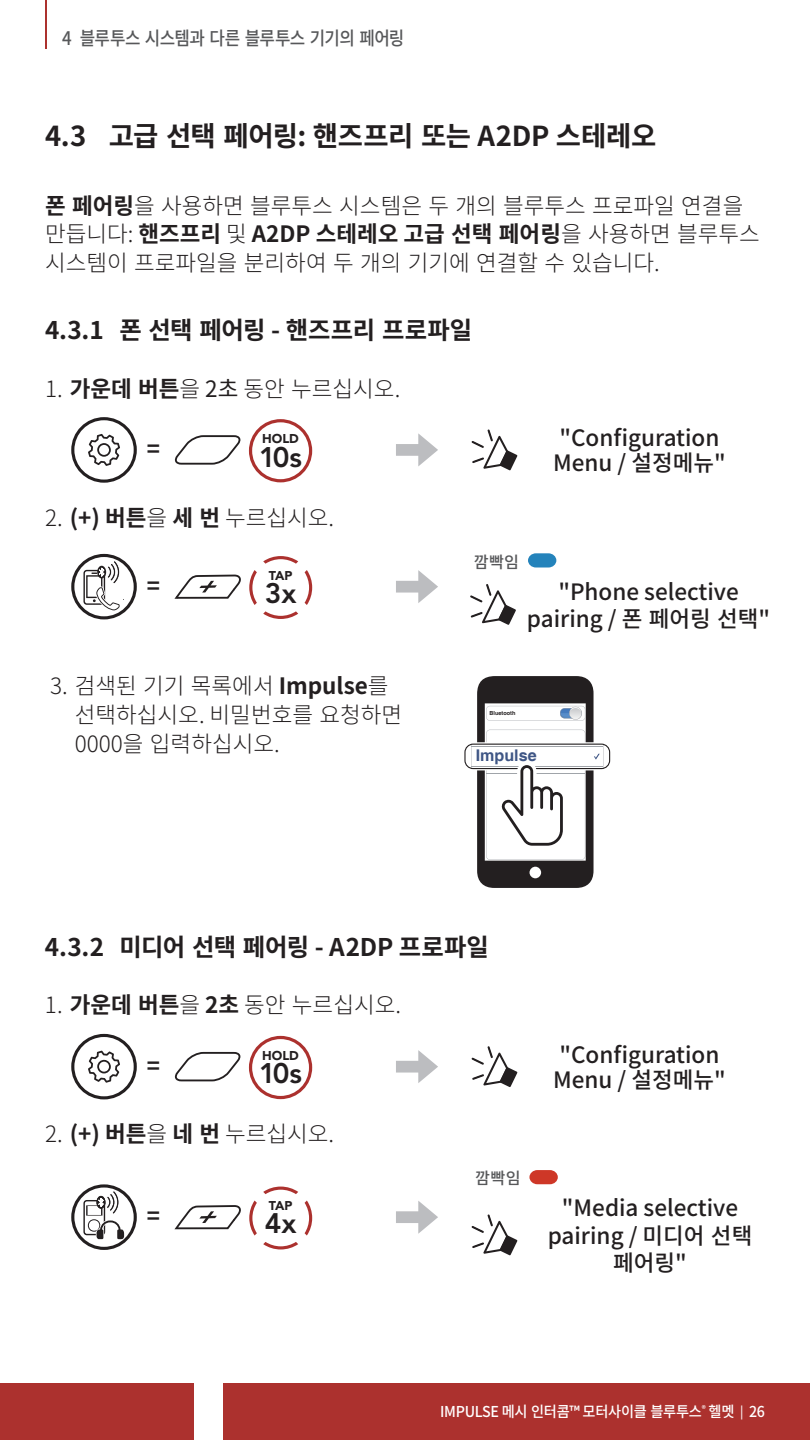
<style>
.page{position:relative;width:810px;height:1440px;background:#fff}
.page>*{position:absolute;margin:0;border:0;box-sizing:border-box;transform-origin:0 0}
.t1{font:800 28.25px "Avenir LT Std";letter-spacing:-.05em;color:#231f20}
.t2{font:800 28.12px "Avenir LT Std";color:#231f20}
.t3{font:700 27.5px "Noto Sans CJ Kkr";letter-spacing:-.01em;color:#231f20}
.t4{font:700 24.38px "Noto Sans CJ Kkr";letter-spacing:-.01em;color:#231f20}
.Body{font:300 22.5px/28.8px "Noto Sans CJ Kkr";color:#231f20}
.voice{font:500 22.5px/27.5px "Noto Sans CJ Kkr";color:#231f20}
.t5{font:700 22.5px "Noto Sans CJ Kkr";color:#231f20}
.t6{font:500 18.75px "Noto Sans CJ Kkr";letter-spacing:-.035em;color:#57585a;scale:.9 1}
.Cell_Body_Left{font:500 16.25px "Noto Sans CJ Kkr";letter-spacing:.02em;color:#57585a}
.t7{font:700 16.12px "Helvetica";color:#3f5685}
.t8{font:500 15px "Noto Sans CJ Kkr";letter-spacing:-.02em;color:#fff;scale:.95 1}
.t9{font:900 12.75px "Avenir LT Std";color:#231f20}
.t10{font:900 12.62px "Avenir LT Std";letter-spacing:-.045em;color:#231f20}
.t11{font:700 5.62px "Helvetica";color:#231f20}
.t12{font:700 5.62px "Helvetica";color:#3f5685}
.s1{font-weight:700}
.s2{font-weight:400}
.s3{font-size:12.5px}
</style>
<div class="page">
<div style="left:0;top:1383px;width:194px;height:57px;background:#ac312e"></div>
<div style="left:223px;top:1383px;width:587px;height:57px;background:#ac312e"></div>
<hr style="left:45px;top:0;width:1px;height:49px;background:#ac312e">
<svg style="left:71px;top:417px;width:66px;height:66px"></svg>
<svg style="left:175px;top:435px;width:65px;height:30px"></svg>
<svg style="left:249px;top:419px;width:63px;height:63px"></svg>
<svg style="left:396px;top:433px;width:42px;height:33px"></svg>
<svg style="left:472px;top:430px;width:45px;height:40px"></svg>
<svg style="left:71px;top:554px;width:66px;height:65px"></svg>
<svg style="left:174px;top:575px;width:67px;height:24px"></svg>
<svg style="left:249px;top:556px;width:63px;height:63px"></svg>
<svg style="left:396px;top:570px;width:42px;height:33px"></svg>
<svg style="left:528px;top:553px;width:28px;height:15px"></svg>
<svg style="left:470px;top:584px;width:46px;height:41px"></svg>
<div style="left:463px;top:742px;width:149px;height:28px;border:4px solid #fff;border-radius:8px"></div>
<div style="left:464px;top:744px;width:146px;height:25px;border:1px solid #231f20;border-radius:8px"></div>
<svg style="left:471px;top:676px;width:132px;height:212px"></svg>
<svg style="left:71px;top:1034px;width:66px;height:65px"></svg>
<svg style="left:175px;top:1052px;width:65px;height:29px"></svg>
<svg style="left:249px;top:1036px;width:63px;height:63px"></svg>
<svg style="left:396px;top:1050px;width:42px;height:33px"></svg>
<svg style="left:472px;top:1046px;width:45px;height:41px"></svg>
<svg style="left:71px;top:1184px;width:66px;height:66px"></svg>
<svg style="left:174px;top:1205px;width:67px;height:24px"></svg>
<svg style="left:249px;top:1187px;width:63px;height:62px"></svg>
<svg style="left:396px;top:1201px;width:42px;height:33px"></svg>
<svg style="left:529px;top:1170px;width:29px;height:14px"></svg>
<svg style="left:472px;top:1214px;width:45px;height:41px"></svg>
<p class="t6" style="left:62px;top:28px;width:382px">4 블루투스 시스템과 다른 블루투스 기기의 페어링</p>
<p class="t3" style="left:45px;top:120px;width:613px">4.3 고급 선택 페어링: 핸즈프리 또는 A2DP 스테레오</p>
<p class="Body" style="left:45px;top:192px;width:716px"><span class="s1">폰 페어링</span>을 사용하면 블루투스 시스템은 두 개의 블루투스 프로파일 연결을 만듭니다: <span class="s1">핸즈프리</span> 및 <span class="s1">A2DP 스테레오 고급 선택 페어링</span>을 사용하면 블루투스 시스템이 프로파일을 분리하여 두 개의 기기에 연결할 수 있습니다.</p>
<p class="t4" style="left:45px;top:317px;width:429px">4.3.1 폰 선택 페어링 - 핸즈프리 프로파일</p>
<p class="Body" style="left:45px;top:374px;width:357px">1. <span class="s1">가운데 버튼</span>을 <span class="s2">2초</span> 동안 누르십시오.</p>
<p class="t9" style="left:262px;top:431px;width:38px">HOLD</p>
<p class="voice" style="left:553px;top:426px;width:174px;line-height:25px">"Configuration<br>Menu / 설정메뉴"</p>
<p class="Body" style="left:45px;top:503px;width:291px">2. <span class="s1">(+) 버튼</span>을 <span class="s1">세 번</span> 누르십시오.</p>
<p class="t5" style="left:147px;top:436px;width:15px">=</p>
<p class="t1" style="left:259px;top:440px;width:45px">10s</p>
<p class="t10" style="left:269px;top:568px;width:25px">TAP</p>
<p class="t5" style="left:147px;top:573px;width:15px">=</p>
<p class="t2" style="left:265px;top:576px;width:33px">3x</p>
<p class="Body" style="left:75px;top:672px;width:329px;text-indent:-25px">3. 검색된 기기 목록에서 <span class="s1">Impulse</span>를 선택하십시오. 비밀번호를 요청하면<br>0000을 입력하십시오.</p>
<p class="Cell_Body_Left" style="left:474px;top:552px;width:47px">깜빡임</p>
<p class="voice" style="left:527px;top:578px;width:245px;text-align:center">"Phone selective pairing / 폰 페어링 선택"</p>
<p class="t11" style="left:490px;top:710px;width:27px">Bluetooth</p>
<p class="t7" style="left:476px;top:746px;width:62px">Impulse</p>
<p class="t12" style="left:490px;top:748px;width:7px">Pi</p>
<p class="t4" style="left:45px;top:933px;width:446px">4.3.2 미디어 선택 페어링 - A2DP 프로파일</p>
<p class="Body" style="left:45px;top:991px;width:358px">1. <span class="s1">가운데 버튼</span>을 <span class="s1">2초</span> 동안 누르십시오.</p>
<p class="t9" style="left:262px;top:1047px;width:38px">HOLD</p>
<p class="voice" style="left:553px;top:1043px;width:174px;line-height:25px">"Configuration<br>Menu / 설정메뉴"</p>
<p class="Body" style="left:45px;top:1120px;width:291px">2. <span class="s1">(+) 버튼</span>을 <span class="s1">네 번</span> 누르십시오.</p>
<p class="t5" style="left:147px;top:1053px;width:15px">=</p>
<p class="t1" style="left:259px;top:1057px;width:45px">10s</p>
<p class="t10" style="left:269px;top:1198px;width:25px">TAP</p>
<p class="t5" style="left:147px;top:1203px;width:15px">=</p>
<p class="t2" style="left:265px;top:1207px;width:33px">4x</p>
<p class="Cell_Body_Left" style="left:475px;top:1169px;width:47px">깜빡임</p>
<p class="voice" style="left:548px;top:1195px;width:206px;text-align:center">"Media selective pairing / 미디어 선택 페어링"</p>
<p class="t8" style="left:440px;top:1404px;width:343px">IMPULSE 메시 인터콤™ 모터사이클 블루투스<sup>®</sup> 헬멧 <span class="s3">|</span> 26</p>
</div>
